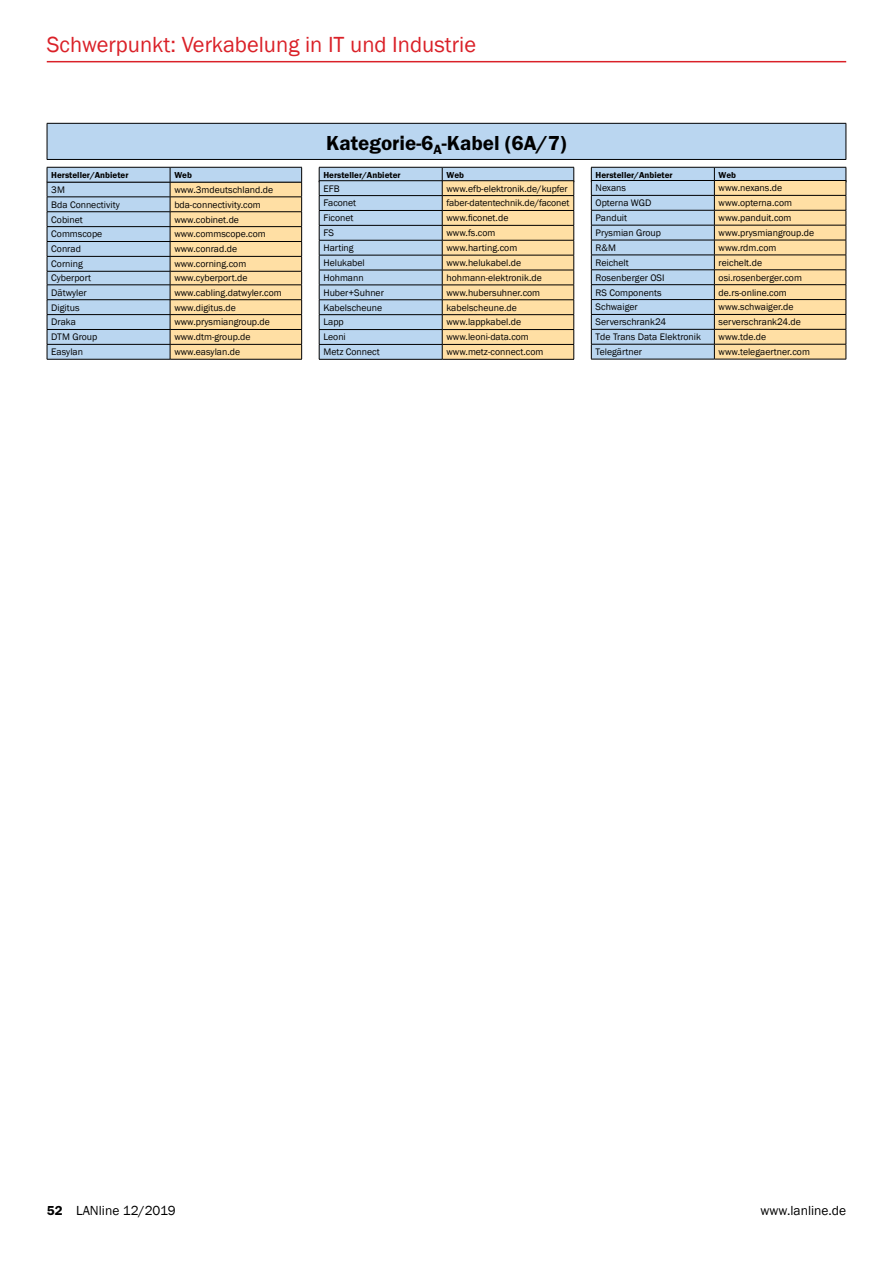
<style>
.page{position:relative;width:893px;height:1263px;background:#fff}
.page>*{position:absolute;margin:0;border:0;box-sizing:border-box;transform-origin:0 0}
.t1{font:22.5px "Franklin Gothic";color:#da2128}
.t2{font:600 21px "Franklin Gothic Itc T";color:#000}
.t3{font:13.5px "Franklin Gothic";color:#000}
.t4{font:9.75px "Franklin Gothic";color:#000}
.t5{font:600 9px "Franklin Gothic Itc T";color:#000}
.s1{font-family:"Franklin Gothic Itc T";font-weight:600}
</style>
<div class="page">
<hr style="left:47px;top:61px;width:799px;height:1px;background:#da2128">
<div style="left:47px;top:123px;width:799px;height:36px;background:#bad6f0"></div>
<hr style="left:47px;top:123px;width:799px;height:1px;background:#000">
<hr style="left:47px;top:124px;width:1px;height:35px;background:#000">
<hr style="left:846px;top:124px;width:1px;height:35px;background:#000">
<hr style="left:47px;top:159px;width:799px;height:1px;background:#000">
<hr style="left:47px;top:359px;width:123px;height:1px;background:#000">
<hr style="left:170px;top:359px;width:132px;height:1px;background:#000">
<svg style="left:47px;top:167px;width:255px;height:192px"></svg>
<hr style="left:47px;top:182px;width:123px;height:1px;background:#000">
<hr style="left:170px;top:182px;width:132px;height:1px;background:#000">
<svg style="left:319px;top:167px;width:255px;height:192px"></svg>
<hr style="left:319px;top:359px;width:123px;height:1px;background:#000">
<hr style="left:442px;top:359px;width:132px;height:1px;background:#000">
<svg style="left:591px;top:167px;width:256px;height:192px"></svg>
<hr style="left:591px;top:359px;width:123px;height:1px;background:#000">
<hr style="left:714px;top:359px;width:132px;height:1px;background:#000">
<h1 class="t1" style="left:47px;top:30px;width:431px">Schwerpunkt: Verkabelung in IT und Industrie</h1>
<h2 class="t2" style="left:326px;top:130px;width:242px">Kategorie-6<sub>A</sub>-Kabel (6A/7)</h2>
<p class="t5" style="left:51px;top:170px;width:79px">Hersteller/Anbieter</p>
<p class="t5" style="left:174px;top:170px;width:19px">Web</p>
<p class="t5" style="left:323px;top:170px;width:79px">Hersteller/Anbieter</p>
<p class="t5" style="left:446px;top:170px;width:19px">Web</p>
<p class="t5" style="left:596px;top:170px;width:79px">Hersteller/Anbieter</p>
<p class="t5" style="left:719px;top:170px;width:19px">Web</p>
<p class="t4" style="left:323px;top:182px;width:18px">EFB</p>
<p class="t4" style="left:446px;top:182px;width:123px">www.efb-elektronik.de/kupfer</p>
<p class="t4" style="left:323px;top:197px;width:34px">Faconet</p>
<p class="t4" style="left:446px;top:197px;width:124px">faber-datentechnik.de/faconet</p>
<p class="t4" style="left:323px;top:212px;width:32px">Ficonet</p>
<p class="t4" style="left:446px;top:212px;width:63px">www.ficonet.de</p>
<p class="t4" style="left:323px;top:227px;width:12px">FS</p>
<p class="t4" style="left:446px;top:227px;width:50px">www.fs.com</p>
<p class="t4" style="left:323px;top:242px;width:32px">Harting</p>
<p class="t4" style="left:446px;top:242px;width:72px">www.harting.com</p>
<p class="t4" style="left:323px;top:257px;width:43px">Helukabel</p>
<p class="t4" style="left:446px;top:257px;width:76px">www.helukabel.de</p>
<p class="t4" style="left:323px;top:272px;width:42px">Hohmann</p>
<p class="t4" style="left:446px;top:272px;width:97px">hohmann-elektronik.de</p>
<p class="t4" style="left:323px;top:286px;width:62px">Huber+Suhner</p>
<p class="t4" style="left:446px;top:286px;width:95px">www.hubersuhner.com</p>
<p class="t4" style="left:323px;top:301px;width:60px">Kabelscheune</p>
<p class="t4" style="left:446px;top:301px;width:72px">kabelscheune.de</p>
<p class="t4" style="left:323px;top:316px;width:22px">Lapp</p>
<p class="t4" style="left:446px;top:316px;width:76px">www.lappkabel.de</p>
<p class="t4" style="left:323px;top:331px;width:24px">Leoni</p>
<p class="t4" style="left:446px;top:331px;width:84px">www.leoni-data.com</p>
<p class="t4" style="left:323px;top:346px;width:58px">Metz Connect</p>
<p class="t4" style="left:446px;top:346px;width:98px">www.metz-connect.com</p>
<p class="t4" style="left:596px;top:182px;width:32px">Nexans</p>
<p class="t4" style="left:719px;top:182px;width:65px">www.nexans.de</p>
<p class="t4" style="left:596px;top:197px;width:57px">Opterna WGD</p>
<p class="t4" style="left:719px;top:197px;width:75px">www.opterna.com</p>
<p class="t4" style="left:596px;top:212px;width:33px">Panduit</p>
<p class="t4" style="left:719px;top:212px;width:74px">www.panduit.com</p>
<p class="t4" style="left:596px;top:227px;width:67px">Prysmian Group</p>
<p class="t4" style="left:719px;top:227px;width:97px">www.prysmiangroup.de</p>
<p class="t4" style="left:596px;top:242px;width:22px">R&amp;M</p>
<p class="t4" style="left:719px;top:242px;width:59px">www.rdm.com</p>
<p class="t4" style="left:596px;top:256px;width:35px">Reichelt</p>
<p class="t4" style="left:719px;top:256px;width:45px">reichelt.de</p>
<p class="t4" style="left:596px;top:271px;width:70px">Rosenberger OSI</p>
<p class="t4" style="left:719px;top:271px;width:85px">osi.rosenberger.com</p>
<p class="t4" style="left:596px;top:286px;width:67px">RS Components</p>
<p class="t4" style="left:719px;top:286px;width:70px">de.rs-online.com</p>
<p class="t4" style="left:596px;top:301px;width:44px">Schwaiger</p>
<p class="t4" style="left:719px;top:301px;width:76px">www.schwaiger.de</p>
<p class="t4" style="left:596px;top:316px;width:72px">Serverschrank24</p>
<p class="t4" style="left:719px;top:316px;width:84px">serverschrank24.de</p>
<p class="t4" style="left:596px;top:331px;width:107px">Tde Trans Data Elektronik</p>
<p class="t4" style="left:719px;top:331px;width:49px">www.tde.de</p>
<p class="t4" style="left:596px;top:346px;width:48px">Telegärtner</p>
<p class="t4" style="left:719px;top:346px;width:93px">www.telegaertner.com</p>
<p class="t4" style="left:51px;top:184px;width:15px">3M</p>
<p class="t4" style="left:174px;top:184px;width:100px">www.3mdeutschland.de</p>
<p class="t4" style="left:51px;top:198px;width:70px">Bda Connectivity</p>
<p class="t4" style="left:174px;top:198px;width:88px">bda-connectivity.com</p>
<p class="t4" style="left:51px;top:213px;width:33px">Cobinet</p>
<p class="t4" style="left:174px;top:213px;width:66px">www.cobinet.de</p>
<p class="t4" style="left:51px;top:228px;width:53px">Commscope</p>
<p class="t4" style="left:174px;top:228px;width:93px">www.commscope.com</p>
<p class="t4" style="left:51px;top:243px;width:31px">Conrad</p>
<p class="t4" style="left:174px;top:243px;width:64px">www.conrad.de</p>
<p class="t4" style="left:51px;top:258px;width:33px">Corning</p>
<p class="t4" style="left:174px;top:258px;width:73px">www.corning.com</p>
<p class="t4" style="left:51px;top:272px;width:41px">Cyberport</p>
<p class="t4" style="left:174px;top:272px;width:75px">www.cyberport.de</p>
<p class="t4" style="left:51px;top:286px;width:37px">Dätwyler</p>
<p class="t4" style="left:174px;top:286px;width:109px">www.cabling.datwyler.com</p>
<p class="t4" style="left:51px;top:301px;width:30px">Digitus</p>
<p class="t4" style="left:174px;top:301px;width:63px">www.digitus.de</p>
<p class="t4" style="left:51px;top:316px;width:26px">Draka</p>
<p class="t4" style="left:174px;top:316px;width:97px">www.prysmiangroup.de</p>
<p class="t4" style="left:51px;top:331px;width:47px">DTM Group</p>
<p class="t4" style="left:174px;top:331px;width:78px">www.dtm-group.de</p>
<p class="t4" style="left:51px;top:346px;width:33px">Easylan</p>
<p class="t4" style="left:174px;top:346px;width:67px">www.easylan.de</p>
<h3 class="t3" style="left:47px;top:1202px;width:130px"><span class="s1">52</span> LANline 12/2019</h3>
<h3 class="t3" style="left:761px;top:1202px;width:87px">www.lanline.de</h3>
</div>
